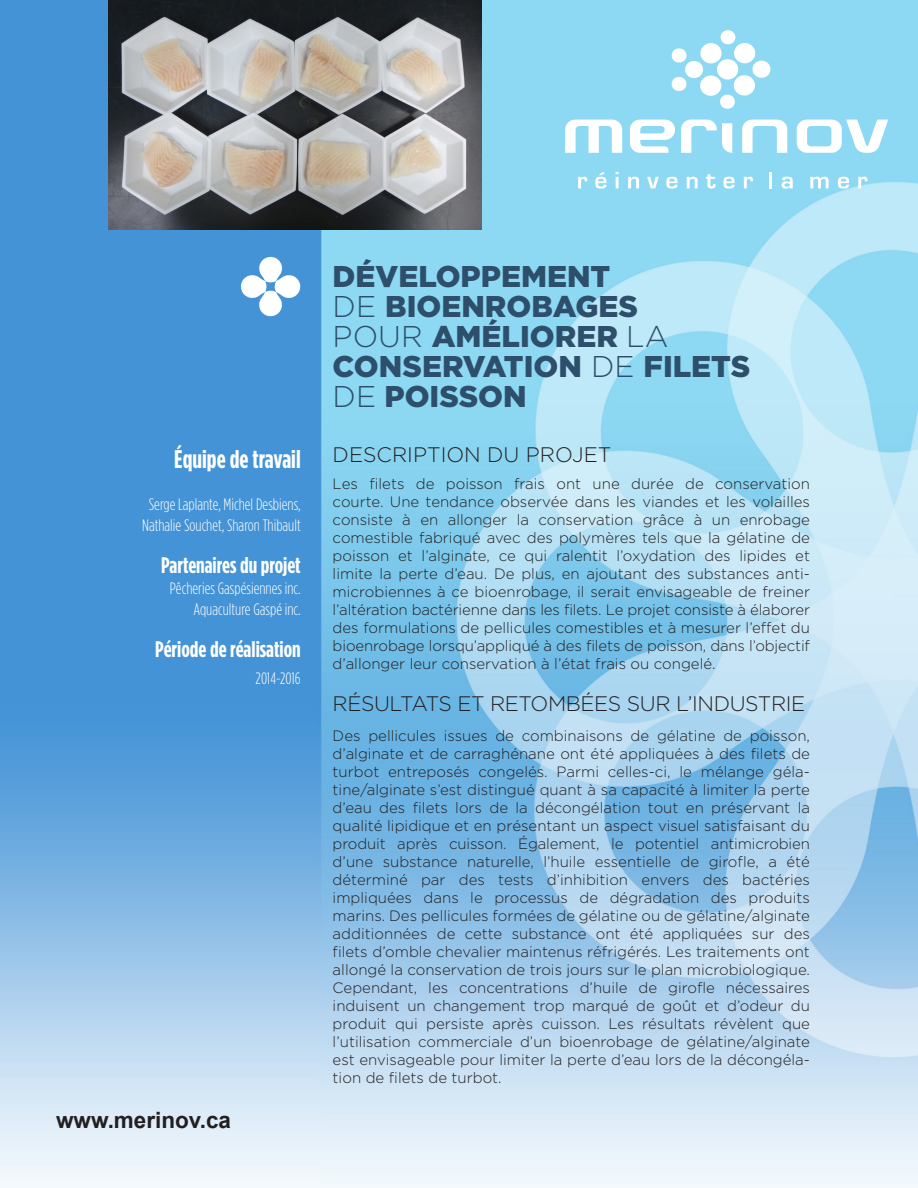
<style>
.page{position:relative;width:918px;height:1188px;background:#fff}
.page>*{position:absolute;margin:0;border:0;box-sizing:border-box;transform-origin:0 0}
.t1{font:900 30px "Gotham HTF";color:#2e4f6b}
.t2{font:700 condensed 25.5px "Gotham HTF";color:#fff}
.t3{font:700 condensed 22.5px "Gotham HTF";color:#fff}
.t4{font:700 22.5px "Arial";color:#231f20}
.t5{font:300 21px "Gotham HTF";letter-spacing:-.02em;color:#231f20}
.t6{font:300 21px "Gotham HTF";color:#231f20}
.t7{font:300 condensed 16.5px "Gotham HTF";color:#fff}
.t8{font:300 15px/18px "Gotham HTF";color:#231f20;text-align:justify}
.s1{font-weight:300}
</style>
<div class="page">
<img style="left:1px;top:1px;width:917px;height:1187px">
<img style="left:0;top:1px;width:1px;height:1187px">
<img style="left:108px;top:1px;width:373px;height:228px">
<svg style="left:240px;top:256px;width:61px;height:61px"></svg>
<svg style="left:565px;top:120px;width:57px;height:33px"></svg>
<svg style="left:630px;top:120px;width:45px;height:33px"></svg>
<svg style="left:681px;top:120px;width:51px;height:33px"></svg>
<svg style="left:742px;top:120px;width:45px;height:33px"></svg>
<svg style="left:797px;top:120px;width:91px;height:33px"></svg>
<svg style="left:671px;top:29px;width:100px;height:81px"></svg>
<svg style="left:578px;top:177px;width:9px;height:11px"></svg>
<svg style="left:595px;top:172px;width:11px;height:17px"></svg>
<svg style="left:616px;top:172px;width:3px;height:16px"></svg>
<svg style="left:628px;top:177px;width:11px;height:11px"></svg>
<svg style="left:647px;top:177px;width:12px;height:11px"></svg>
<svg style="left:666px;top:177px;width:12px;height:12px"></svg>
<svg style="left:687px;top:177px;width:11px;height:11px"></svg>
<svg style="left:706px;top:174px;width:10px;height:15px"></svg>
<svg style="left:723px;top:177px;width:12px;height:12px"></svg>
<svg style="left:744px;top:177px;width:9px;height:11px"></svg>
<svg style="left:770px;top:172px;width:2px;height:16px"></svg>
<svg style="left:782px;top:177px;width:11px;height:12px"></svg>
<svg style="left:810px;top:177px;width:19px;height:11px"></svg>
<svg style="left:838px;top:177px;width:11px;height:12px"></svg>
<svg style="left:858px;top:177px;width:10px;height:11px"></svg>
<p class="t2" style="left:174px;top:444px;width:128px">Équipe de travail</p>
<p class="t7" style="left:149px;top:495px;width:153px">Serge Laplante, Michel Desbiens,</p>
<p class="t7" style="left:142px;top:516px;width:160px">Nathalie Souchet, Sharon Thibault</p>
<p class="t3" style="left:161px;top:552px;width:141px">Partenaires du projet</p>
<p class="t7" style="left:170px;top:579px;width:132px">Pêcheries Gaspésiennes inc.</p>
<p class="t7" style="left:194px;top:600px;width:109px">Aquaculture Gaspé inc.</p>
<p class="t3" style="left:155px;top:636px;width:147px">Période de réalisation</p>
<p class="t7" style="left:256px;top:669px;width:47px">2014-2016</p>
<p class="t4" style="left:56px;top:1105px;width:177px">www.merinov.ca</p>
<p class="t1" style="left:333px;top:259px;width:279px">DÉVELOPPEMENT</p>
<p class="t1" style="left:333px;top:289px;width:307px"><span class="s1">DE</span> BIOENROBAGES</p>
<p class="t1" style="left:333px;top:319px;width:337px"><span class="s1">POUR</span> AMÉLIORER <span class="s1">LA</span></p>
<p class="t1" style="left:333px;top:349px;width:419px">CONSERVATION <span class="s1">DE</span> FILETS</p>
<p class="t1" style="left:333px;top:379px;width:196px"><span class="s1">DE</span> POISSON</p>
<p class="t6" style="left:333px;top:444px;width:280px">DESCRIPTION DU PROJET</p>
<p class="t8" style="left:333px;top:475px;width:479px">Les filets de poisson frais ont une durée de conservation courte. Une tendance observée dans les viandes et les volailles consiste à en allonger la conservation grâce à un enrobage comestible fabriqué avec des polymères tels que la gélatine de poisson et l’alginate, ce qui ralentit l’oxydation des lipides et limite la perte d’eau. De plus, en ajoutant des substances anti&shy;microbiennes à ce bioenrobage, il serait envisageable de freiner l’altération bactérienne dans les filets. Le projet consiste à élaborer des formulations de pellicules comestibles et à mesurer l’effet du bioenrobage lorsqu’appliqué à des filets de poisson, dans l’objectif d’allonger leur conservation à l’état frais ou congelé.</p>
<p class="t5" style="left:333px;top:693px;width:474px">RÉSULTATS ET RETOMBÉES SUR L’INDUSTRIE</p>
<p class="t8" style="left:333px;top:727px;width:479px">Des pellicules issues de combinaisons de gélatine de poisson, d’alginate et de carraghénane ont été appliquées à des filets de turbot entreposés congelés. Parmi celles-ci, le mélange géla&shy;tine/alginate s’est distingué quant à sa capacité à limiter la perte d’eau des filets lors de la décongélation tout en préservant la qualité lipidique et en présentant un aspect visuel satisfaisant du produit après cuisson. Également, le potentiel antimicrobien d’une substance naturelle, l’huile essentielle de girofle, a été déterminé par des tests d’inhibition envers des bactéries impliquées dans le processus de dégradation des produits marins. Des pellicules formées de gélatine ou de gélatine/alginate additionnées de cette substance ont été appliquées sur des filets d’omble chevalier maintenus réfrigérés. Les traitements ont allongé la conservation de trois jours sur le plan microbiologique.<br>Cependant, les concentrations d’huile de girofle nécessaires induisent un changement trop marqué de goût et d’odeur du produit qui persiste après cuisson. Les résultats révèlent que l’utilisation commerciale d’un bioenrobage de gélatine/alginate est envisageable pour limiter la perte d’eau lors de la décongéla&shy;tion de filets de turbot.</p>
</div>
